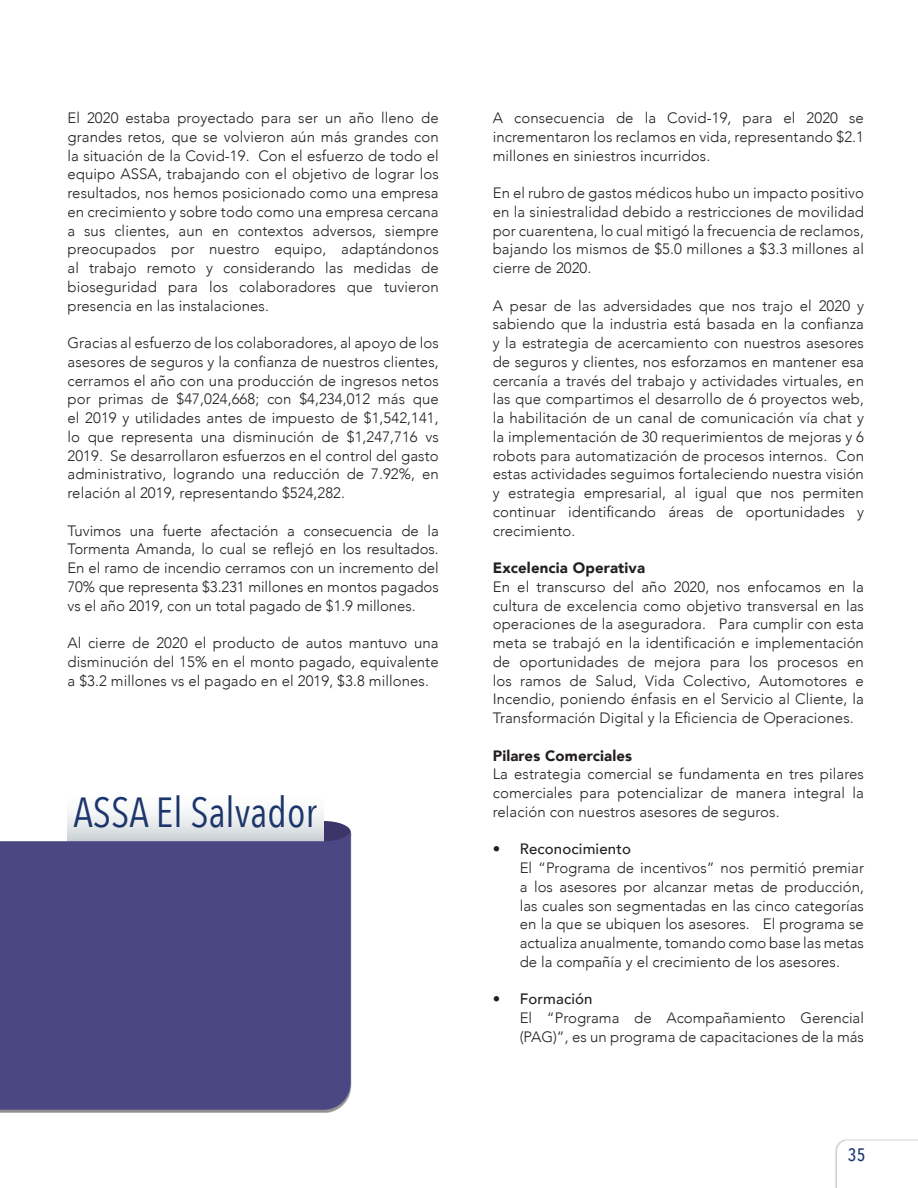
<style>
.page{position:relative;width:918px;height:1188px;background:#fff}
.page>*{position:absolute;margin:0;border:0;box-sizing:border-box;transform-origin:0 0}
.t1{font:42px "Avenir Next Condensed";color:#1c366c}
.t2{font:500 18px "Avenir Next Condensed";color:#1c366c}
.t3{font:300 15px/18.8px "Avenir";color:#231f20;text-align:justify}
.t4{font:900 15px "Avenir";letter-spacing:.01em;color:#231f20}
.s1{font-weight:500}
</style>
<div class="page">
<div style="left:297px;top:821px;width:54px;height:22px;background:#3b3569;border-radius:50%"></div>
<svg style="left:68px;top:811px;width:256px;height:20px"></svg>
<div style="left:0;top:831px;width:351px;height:279px;background:#4b4783"></div>
<div style="left:834px;top:1139px;width:84px;height:49px;background:#231f20;opacity:.25"></div>
<svg style="left:837px;top:1140px;width:81px;height:48px"></svg>
<p class="t3" style="left:68px;top:108px;width:373px">El 2020 estaba proyectado para ser un año lleno de grandes retos, que se volvieron aún más grandes con la situación de la Covid-19. Con el esfuerzo de todo el equipo ASSA, trabajando con el objetivo de lograr los resultados, nos hemos posicionado como una empresa en crecimiento y sobre todo como una empresa cercana a sus clientes, aun en contextos adversos, siempre preocupados por nuestro equipo, adaptándonos al trabajo remoto y considerando las medidas de bioseguridad para los colaboradores que tuvieron presencia en las instalaciones.</p>
<p class="t3" style="left:68px;top:333px;width:373px">Gracias al esfuerzo de los colaboradores, al apoyo de los asesores de seguros y la confianza de nuestros clientes, cerramos el año con una producción de ingresos netos por primas de $47,024,668; con $4,234,012 más que el 2019 y utilidades antes de impuesto de $1,542,141, lo que representa una disminución de $1,247,716 vs 2019. Se desarrollaron esfuerzos en el control del gasto administrativo, logrando una reducción de 7.92%, en relación al 2019, representando $524,282.</p>
<p class="t3" style="left:68px;top:521px;width:373px">Tuvimos una fuerte afectación a consecuencia de la Tormenta Amanda, lo cual se reflejó en los resultados.<br>En el ramo de incendio cerramos con un incremento del 70% que representa $3.231 millones en montos pagados vs el año 2019, con un total pagado de $1.9 millones.</p>
<p class="t3" style="left:68px;top:633px;width:373px">Al cierre de 2020 el producto de autos mantuvo una disminución del 15% en el monto pagado, equivalente a $3.2 millones vs el pagado en el 2019, $3.8 millones.</p>
<h1 class="t1" style="left:73px;top:777px;width:245px">ASSA El Salvador</h1>
<p class="t3" style="left:493px;top:108px;width:373px">A consecuencia de la Covid-19, para el 2020 se incrementaron los reclamos en vida, representando $2.1 millones en siniestros incurridos.</p>
<p class="t3" style="left:493px;top:183px;width:373px">En el rubro de gastos médicos hubo un impacto positivo en la siniestralidad debido a restricciones de movilidad por cuarentena, lo cual mitigó la frecuencia de reclamos, bajando los mismos de $5.0 millones a $3.3 millones al cierre de 2020.</p>
<p class="t3" style="left:493px;top:296px;width:373px">A pesar de las adversidades que nos trajo el 2020 y sabiendo que la industria está basada en la confianza y la estrategia de acercamiento con nuestros asesores de seguros y clientes, nos esforzamos en mantener esa cercanía a través del trabajo y actividades virtuales, en las que compartimos el desarrollo de 6 proyectos web, la habilitación de un canal de comunicación vía chat y la implementación de 30 requerimientos de mejoras y 6 robots para automatización de procesos internos. Con estas actividades seguimos fortaleciendo nuestra visión y estrategia empresarial, al igual que nos permiten continuar identificando áreas de oportunidades y crecimiento.</p>
<p class="t4" style="left:493px;top:555px;width:154px">Excelencia Operativa</p>
<p class="t3" style="left:493px;top:577px;width:373px">En el transcurso del año 2020, nos enfocamos en la cultura de excelencia como objetivo transversal en las operaciones de la aseguradora. Para cumplir con esta meta se trabajó en la identificación e implementación de oportunidades de mejora para los procesos en los ramos de Salud, Vida Colectivo, Automotores e Incendio, poniendo énfasis en el Servicio al Cliente, la Transformación Digital y la Eficiencia de Operaciones.</p>
<p class="t4" style="left:493px;top:742px;width:141px">Pilares Comerciales</p>
<p class="t3" style="left:493px;top:765px;width:373px">La estrategia comercial se fundamenta en tres pilares comerciales para potencializar de manera integral la relación con nuestros asesores de seguros.</p>
<p class="t3" style="left:520px;top:840px;width:346px;text-align:left;text-indent:-27px">• <span class="s1">Reconocimiento<br></span>El “Programa de incentivos” nos permitió premiar a los asesores por alcanzar metas de producción, las cuales son segmentadas en las cinco categorías en la que se ubiquen los asesores. El programa se actualiza anualmente, tomando como base las metas de la compañía y el crecimiento de los asesores.</p>
<p class="t3" style="left:520px;top:990px;width:346px;text-align:left;text-indent:-27px">• <span class="s1">Formación<br></span>El “Programa de Acompañamiento Gerencial (PAG)”, es un programa de capacitaciones de la más</p>
<p class="t2" style="left:848px;top:1143px;width:19px">35</p>
</div>
